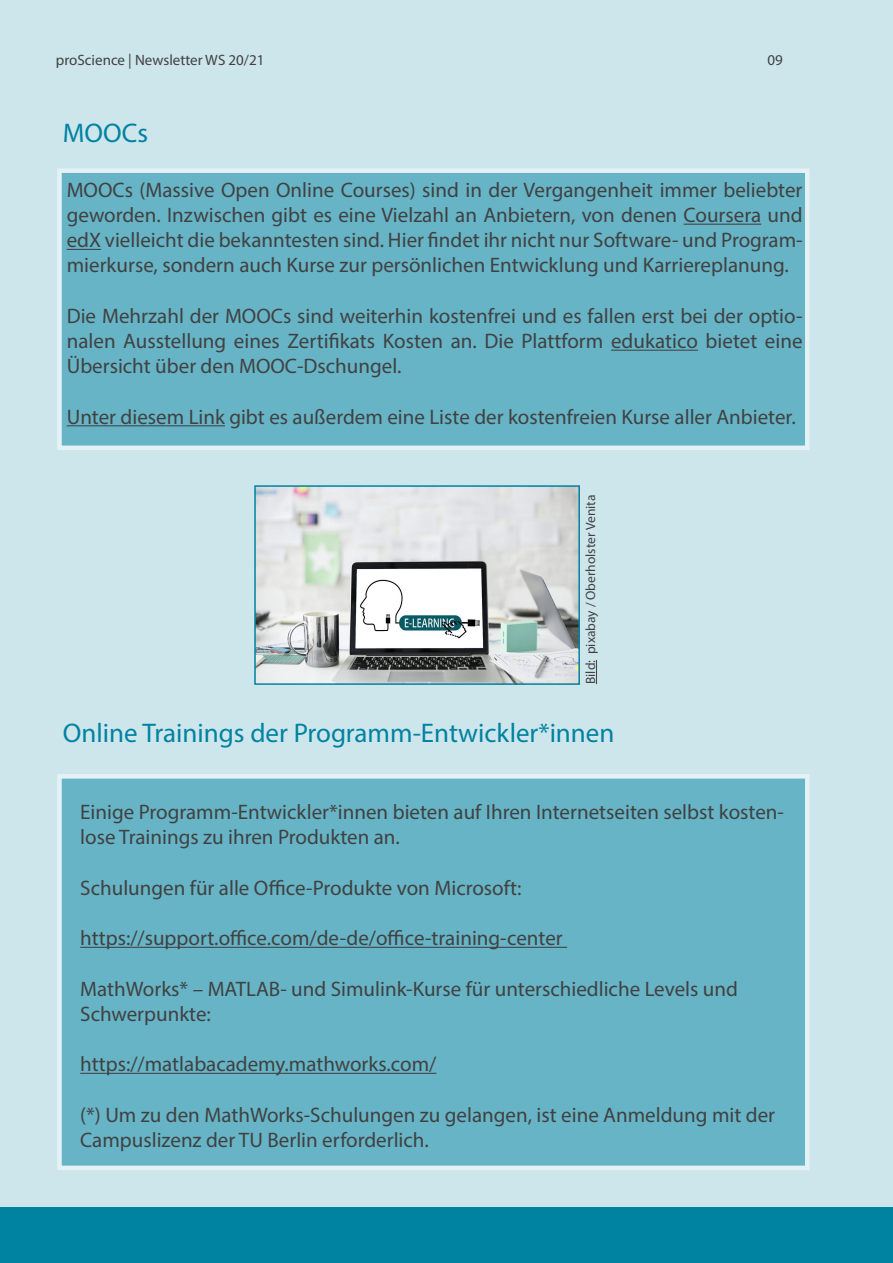
<style>
.page{position:relative;width:893px;height:1263px;background:#fff}
.page>*{position:absolute;margin:0;border:0;box-sizing:border-box;transform-origin:0 0}
.Abschnittsüberschrif{font:27px "Myriad Pro";color:#0082a1}
.Tabellentext{font:21px/25.2px "Myriad Pro";color:#414141}
.Musterseite_-_Fortla{font:15px "Myriad Pro";color:#414141}
.Copyright{font:13.5px "Myriad Pro";color:#414141}
</style>
<div class="page">
<div style="left:0;top:0;width:893px;height:1261px;background:#cde6ec"></div>
<div style="left:0;top:1207px;width:893px;height:56px;background:#0082a1"></div>
<div style="left:57px;top:774px;width:752px;height:396px;background:#66b4c6;border:4px solid #fff"></div>
<hr style="left:80px;top:947px;width:487px;height:1px;background:#414141">
<hr style="left:80px;top:1073px;width:356px;height:1px;background:#414141">
<div style="left:57px;top:168px;width:752px;height:282px;background:#66b4c6;border:4px solid #fff"></div>
<hr style="left:684px;top:224px;width:77px;height:1px;background:#414141">
<hr style="left:67px;top:249px;width:34px;height:1px;background:#414141">
<hr style="left:611px;top:350px;width:87px;height:1px;background:#414141">
<hr style="left:67px;top:425px;width:158px;height:1px;background:#414141">
<img style="left:257px;top:488px;width:320px;height:194px">
<div style="left:254px;top:485px;width:326px;height:200px;border:2px solid #0082a1"></div>
<svg style="left:596px;top:660px;width:1px;height:24px"></svg>
<p class="Musterseite_-_Fortla" style="left:56px;top:51px;width:210px">proScience | Newsletter WS 20/21</p>
<p class="Musterseite_-_Fortla" style="left:767px;top:51px;width:17px">09</p>
<p class="Abschnittsüberschrif" style="left:63px;top:116px;width:87px">MOOCs</p>
<p class="Tabellentext" style="left:67px;top:177px;width:737px;text-align:justify">MOOCs (Massive Open Online Courses) sind in der Vergangenheit immer beliebter geworden. Inzwischen gibt es eine Vielzahl an Anbietern, von denen Coursera und edX vielleicht die bekanntesten sind. Hier findet ihr nicht nur Software- und Program&shy;mierkurse, sondern auch Kurse zur persönlichen Entwicklung und Karriereplanung.</p>
<p class="Tabellentext" style="left:67px;top:303px;width:737px;text-align:justify">Die Mehrzahl der MOOCs sind weiterhin kostenfrei und es fallen erst bei der optio&shy;nalen Ausstellung eines Zertifikats Kosten an. Die Plattform edukatico bietet eine Übersicht über den MOOC-Dschungel.</p>
<p class="Tabellentext" style="left:67px;top:404px;width:730px">Unter diesem Link gibt es außerdem eine Liste der kostenfreien Kurse aller Anbieter.</p>
<p class="Copyright" style="left:582px;top:684px;width:191px;rotate:-90deg">Bild: pixabay / Oberholster Venita</p>
<p class="Abschnittsüberschrif" style="left:63px;top:716px;width:553px">Online Trainings der Programm-Entwickler*innen</p>
<p class="Tabellentext" style="left:80px;top:799px;width:705px">Einige Programm-Entwickler*innen bieten auf Ihren Internetseiten selbst kosten&shy;lose Trainings zu ihren Produkten an.</p>
<p class="Tabellentext" style="left:80px;top:875px;width:443px">Schulungen für alle Office-Produkte von Microsoft:</p>
<p class="Tabellentext" style="left:80px;top:925px;width:484px">https://support.office.com/de-de/office-training-center</p>
<p class="Tabellentext" style="left:80px;top:976px;width:659px">MathWorks* – MATLAB- und Simulink-Kurse für unterschiedliche Levels und<br>Schwerpunkte:</p>
<p class="Tabellentext" style="left:80px;top:1051px;width:358px">https://matlabacademy.mathworks.com/</p>
<p class="Tabellentext" style="left:80px;top:1102px;width:696px">(*) Um zu den MathWorks-Schulungen zu gelangen, ist eine Anmeldung mit der<br>Campuslizenz der TU Berlin erforderlich.</p>
</div>
